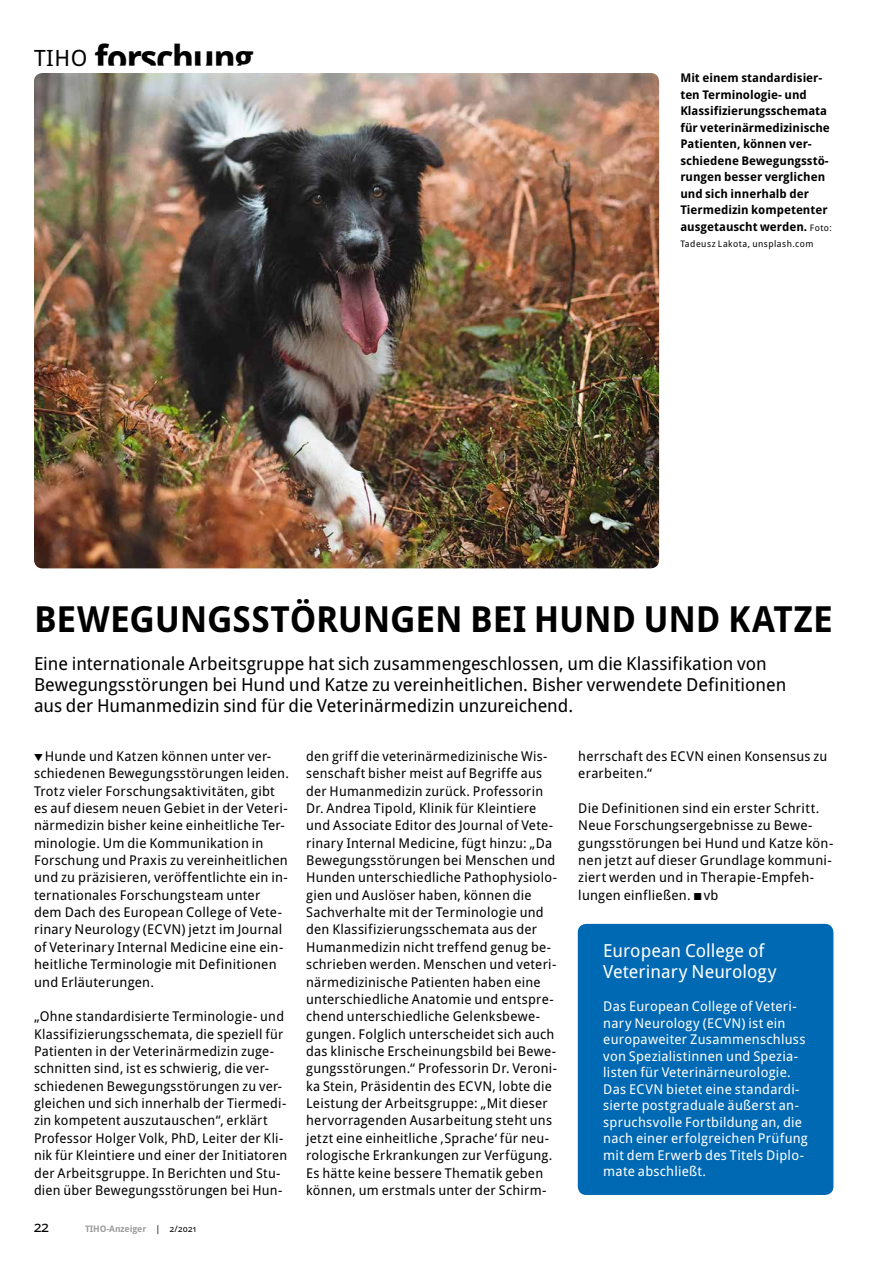
<style>
.page{position:relative;width:893px;height:1263px;background:#fff}
.page>*{position:absolute;margin:0;border:0;box-sizing:border-box;transform-origin:0 0}
.t1{font:700 36px "Droid Sans Pro";letter-spacing:-.005em;color:#000}
.t2{font:700 36px "Droid Sans Pro";letter-spacing:-.05em;color:#000}
.t3{font:18px/21px "Droid Sans Pro";color:#000}
.t4{font:18px/21px "Droid Sans Pro";color:#fff}
.t5{font:15px "Droid Sans Pro";color:#000}
.t6{font:13.5px/17.4px "Droid Sans Pro";letter-spacing:.015em;color:#000}
.t7{font:13.5px/16.5px "Droid Sans Pro";letter-spacing:.015em;color:#fff}
.t8{font:700 12px/16.5px "Droid Sans Pro";color:#000}
.t9{font:9px "Droid Sans Pro";letter-spacing:.05em;color:#000}
.t10{font:700 9px "Droid Sans Pro";letter-spacing:-.01em;color:#9c9d9d}
.s1{font-weight:400;font-size:22.5px}
.s2{font-weight:400;font-size:9px}
.s3{font-weight:400;color:#000}
</style>
<div class="page">
<div style="left:578px;top:924px;width:255px;height:271px;background:#0069b4;border-radius:9px"></div>
<img style="left:34px;top:73px;width:625px;height:495px">
<h1 class="t2" style="left:34px;top:33px;width:222px"><span class="s1">TIHO</span> forschung</h1>
<p class="t8" style="left:680px;top:69px;width:153px">Mit einem standardisier&shy;ten Terminologie- und<br>Klassifizierungsschemata für veterinärmedizinische<br>Patienten, können ver&shy;schiedene Bewegungsstö&shy;rungen besser verglichen und sich innerhalb der<br>Tiermedizin kompetenter ausgetauscht werden. <span class="s2">Foto:</span></p>
<p class="t9" style="left:680px;top:238px;width:135px">Tadeusz Lakota, unsplash.com</p>
<h1 class="t1" style="left:34px;top:594px;width:800px">BEWEGUNGSSTÖRUNGEN BEI HUND UND KATZE</h1>
<p class="t3" style="left:34px;top:653px;width:754px">Eine internationale Arbeitsgruppe hat sich zusammengeschlossen, um die Klassifikation von<br>Bewegungsstörungen bei Hund und Katze zu vereinheitlichen. Bisher verwendete Definitionen aus der Humanmedizin sind für die Veterinärmedizin unzureichend.</p>
<p class="t6" style="left:34px;top:747px;width:257px;text-indent:11px">Hunde und Katzen können unter ver&shy;schiedenen Bewegungsstörungen leiden.<br>Trotz vieler Forschungsaktivitäten, gibt es auf diesem neuen Gebiet in der Veteri&shy;närmedizin bisher keine einheitliche Ter&shy;minologie. Um die Kommunikation in Forschung und Praxis zu vereinheitlichen und zu präzisieren, veröffentlichte ein in&shy;ternationales Forschungsteam unter dem Dach des European College of Vete&shy;rinary Neurology (ECVN) jetzt im Journal of Veterinary Internal Medicine eine ein&shy;heitliche Terminologie mit Definitionen und Erläuterungen.</p>
<p class="t6" style="left:34px;top:1007px;width:255px">„Ohne standardisierte Terminologie- und Klassifizierungsschemata, die speziell für Patienten in der Veterinärmedizin zuge&shy;schnitten sind, ist es schwierig, die ver&shy;schiedenen Bewegungsstörungen zu ver&shy;gleichen und sich innerhalb der Tiermedi&shy;zin kompetent auszutauschen“, erklärt Professor Holger Volk, PhD, Leiter der Kli&shy;nik für Kleintiere und einer der Initiatoren der Arbeitsgruppe. In Berichten und Stu&shy;dien über Bewegungsstörungen bei Hun-</p>
<p class="t6" style="left:306px;top:747px;width:253px">den griff die veterinärmedizinische Wis&shy;senschaft bisher meist auf Begriffe aus der Humanmedizin zurück. Professorin Dr. Andrea Tipold, Klinik für Kleintiere und Associate Editor des Journal of Vete&shy;rinary Internal Medicine, fügt hinzu: „Da Bewegungsstörungen bei Menschen und Hunden unterschiedliche Pathophysiolo&shy;gien und Auslöser haben, können die Sachverhalte mit der Terminologie und den Klassifizierungsschemata aus der Humanmedizin nicht treffend genug be&shy;schrieben werden. Menschen und veteri&shy;närmedizinische Patienten haben eine unterschiedliche Anatomie und entspre&shy;chend unterschiedliche Gelenksbewe&shy;gungen. Folglich unterscheidet sich auch das klinische Erscheinungsbild bei Bewe&shy;gungsstörungen.“ Professorin Dr. Veroni&shy;ka Stein, Präsidentin des ECVN, lobte die Leistung der Arbeitsgruppe: „Mit dieser hervorragenden Ausarbeitung steht uns jetzt eine einheitliche ‚Sprache‘ für neu&shy;rologische Erkrankungen zur Verfügung.<br>Es hätte keine bessere Thematik geben können, um erstmals unter der Schirm-</p>
<p class="t6" style="left:578px;top:747px;width:250px">herrschaft des ECVN einen Konsensus zu erarbeiten.“</p>
<p class="t6" style="left:578px;top:799px;width:257px">Die Definitionen sind ein erster Schritt.<br>Neue Forschungsergebnisse zu Bewe&shy;gungsstörungen bei Hund und Katze kön&shy;nen jetzt auf dieser Grundlage kommuni&shy;ziert werden und in Therapie-Empfeh&shy;lungen einfließen. vb</p>
<h2 class="t4" style="left:603px;top:939px;width:175px">European College of<br>Veterinary Neurology</h2>
<p class="t7" style="left:603px;top:997px;width:206px">Das European College of Veteri&shy;nary Neurology (ECVN) ist ein europaweiter Zusammenschluss von Spezialistinnen und Spezia&shy;listen für Veterinärneurologie.<br>Das ECVN bietet eine standardi&shy;sierte postgraduale äußerst an&shy;spruchsvolle Fortbildung an, die nach einer erfolgreichen Prüfung mit dem Erwerb des Titels Diplo&shy;mate abschließt.</p>
<p class="t5" style="left:34px;top:1216px;width:16px">22</p>
<p class="t10" style="left:85px;top:1222px;width:113px">TIHO-Anzeiger <span class="s3">| 2/2021</span></p>
</div>
